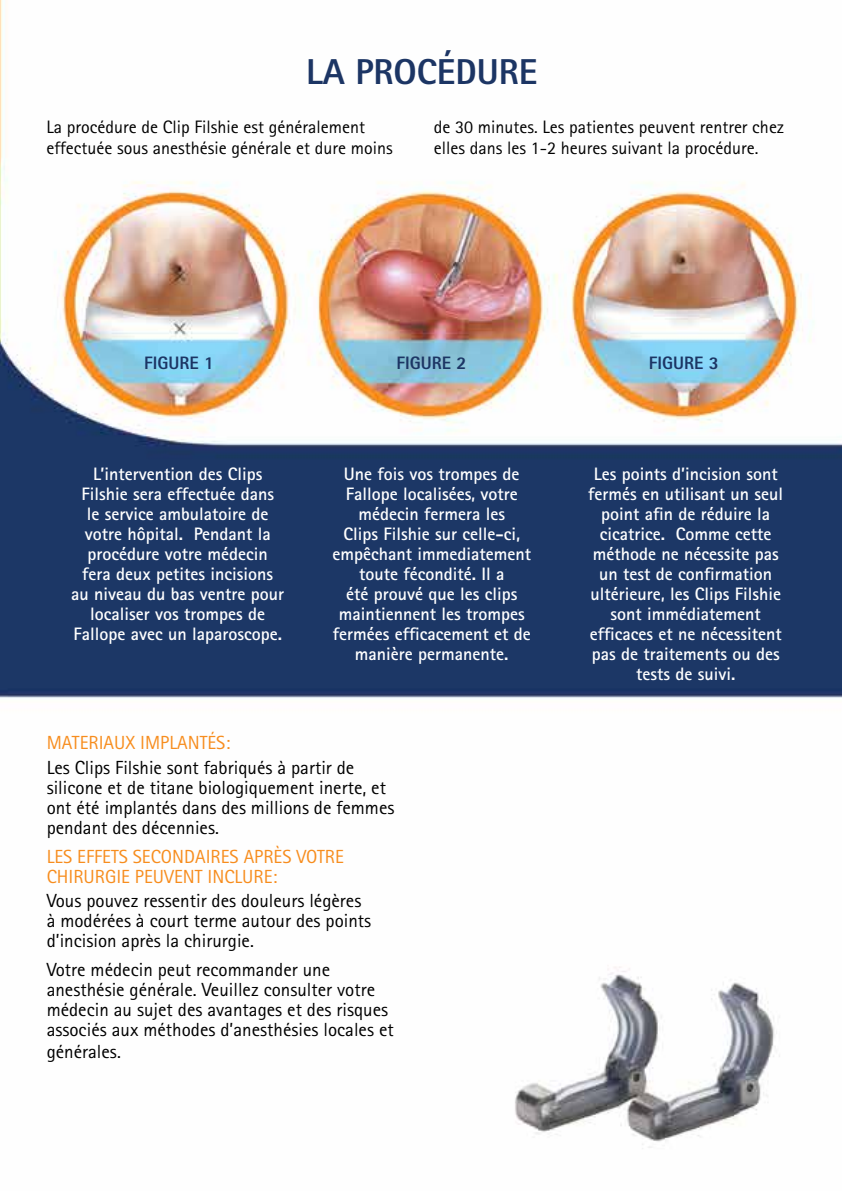
<style>
.page{position:relative;width:842px;height:1191px;background:#fff}
.page>*{position:absolute;margin:0;border:0;box-sizing:border-box;transform-origin:0 0}
.t1{font:800 36px "Rotis Sans Serif";color:#1c3564}
.t2{font:19px/20px "Rotis Sans Serif";color:#000}
.t3{font:19px/20px "Rotis Sans Serif";color:#f78d1e}
.t4{font:700 18px/20px "Rotis Sans Serif";color:#fff;text-align:center}
.t5{font:18px/21.6px "Rotis Sans Serif";color:#000}
.t6{font:800 18px "Rotis Sans Serif";color:#1c3564}
</style>
<div class="page">
<img style="left:0;top:0;width:842px;height:1149px">
<h1 class="t1" style="left:306px;top:48px;width:233px">LA PROCÉDURE</h1>
<p class="t5" style="left:47px;top:116px;width:348px">La procédure de Clip Filshie est généralement effectuée sous anesthésie générale et dure moins</p>
<p class="t5" style="left:434px;top:116px;width:352px">de 30 minutes. Les patientes peuvent rentrer chez elles dans les 1-2 heures suivant la procédure.</p>
<p class="t6" style="left:144px;top:351px;width:72px">FIGURE 1</p>
<p class="t6" style="left:397px;top:351px;width:72px">FIGURE 2</p>
<p class="t6" style="left:649px;top:351px;width:72px">FIGURE 3</p>
<p class="t4" style="left:71px;top:464px;width:214px">L’intervention des Clips<br>Filshie sera effectuée dans<br>le service ambulatoire de votre hôpital. Pendant la procédure votre médecin fera deux petites incisions au niveau du bas ventre pour localiser vos trompes de<br>Fallope avec un laparoscope.</p>
<p class="t4" style="left:588px;top:464px;width:196px">Les points d’incision sont fermés en utilisant un seul point afin de réduire la cicatrice. Comme cette méthode ne nécessite pas un test de confirmation ultérieure, les Clips Filshie sont immédiatement efficaces et ne nécessitent pas de traitements ou des tests de suivi.</p>
<p class="t4" style="left:332px;top:464px;width:200px">Une fois vos trompes de<br>Fallope localisées, votre médecin fermera les<br>Clips Filshie sur celle-ci, empêchant immediatement toute fécondité. Il a<br>été prouvé que les clips maintiennent les trompes fermées efficacement et de manière permanente.</p>
<p class="t3" style="left:47px;top:732px;width:185px">MATERIAUX IMPLANTÉS:</p>
<p class="t2" style="left:47px;top:757px;width:349px">Les Clips Filshie sont fabriqués à partir de silicone et de titane biologiquement inerte, et ont été implantés dans des millions de femmes pendant des décennies.</p>
<p class="t3" style="left:47px;top:846px;width:299px">LES EFFETS SECONDAIRES APRÈS VOTRE<br>CHIRURGIE PEUVENT INCLURE:</p>
<p class="t2" style="left:47px;top:890px;width:326px">Vous pouvez ressentir des douleurs légères à modérées à court terme autour des points d’incision après la chirurgie.</p>
<p class="t2" style="left:47px;top:959px;width:349px">Votre médecin peut recommander une anesthésie générale. Veuillez consulter votre médecin au sujet des avantages et des risques associés aux méthodes d’anesthésies locales et générales.</p>
</div>
